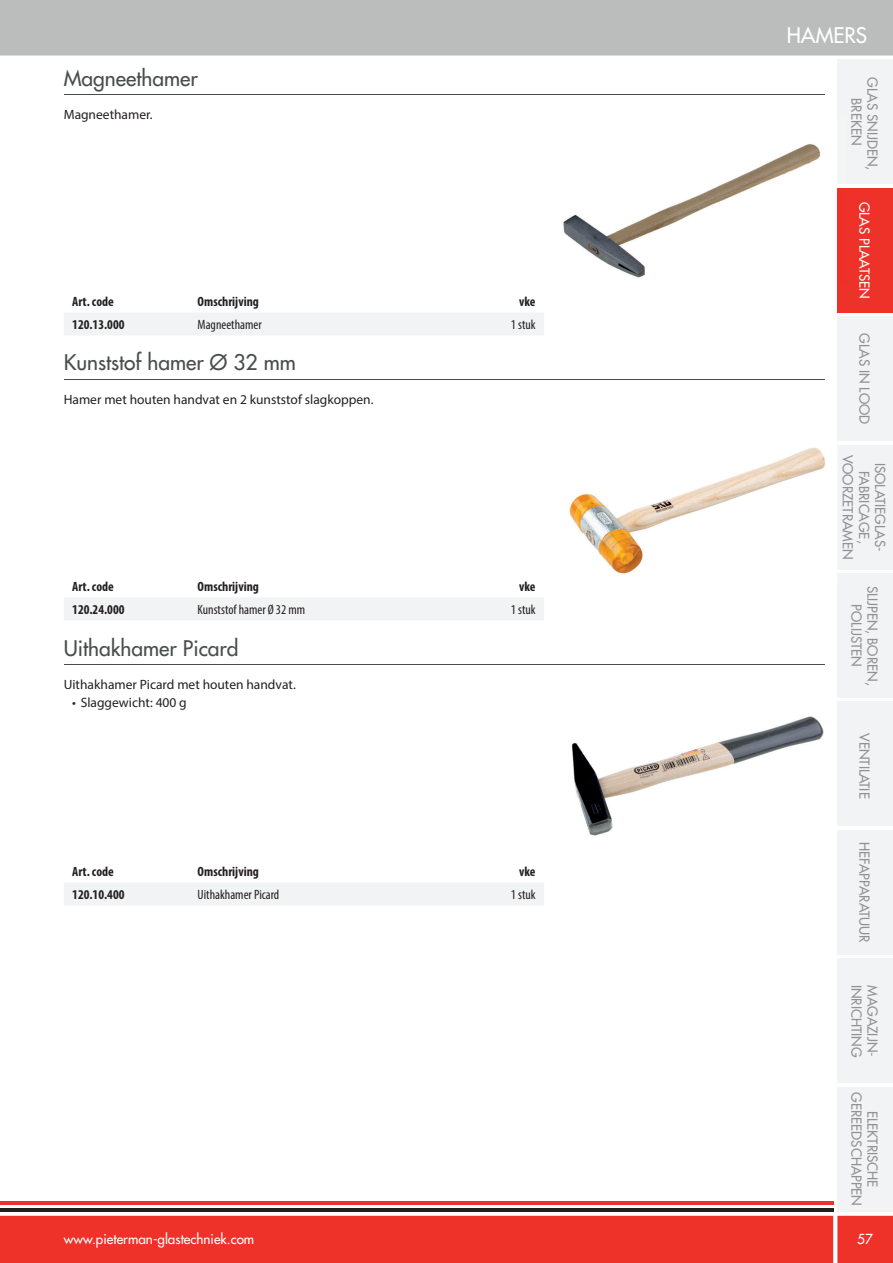
<style>
.page{position:relative;width:893px;height:1263px;background:#fff}
.page>*{position:absolute;margin:0;border:0;box-sizing:border-box;transform-origin:0 0}
.t1{font:500 21px "Futura Std";color:#4a4d4e}
.t2{font:500 21px "Futura Std";color:#fff}
.t3{font:500 13.5px/16.2px "Futura Std";color:#909293;text-align:center}
.t4{font:13.5px "Myriad Pro";color:#231f20}
.t5{font:700 condensed 13.5px "Myriad Pro";color:#231f20}
.t6{font:condensed 13.5px "Myriad Pro";color:#231f20}
.t7{font:500 13.5px "Futura Std";color:#fff}
</style>
<div class="page">
<div style="left:0;top:0;width:893px;height:56px;background:#bbbdbd"></div>
<div style="left:0;top:1216px;width:893px;height:47px;background:#ee3229"></div>
<hr style="left:0;top:1202px;width:833px;height:3px;background:#ee3229">
<hr style="left:0;top:1208px;width:833px;height:3px;background:#231f20">
<div style="left:837px;top:60px;width:56px;height:124px;background:#f2f3f4"></div>
<div style="left:837px;top:188px;width:56px;height:124px;background:#ee3229"></div>
<div style="left:837px;top:317px;width:56px;height:124px;background:#f2f3f4"></div>
<div style="left:837px;top:445px;width:56px;height:124px;background:#f2f3f4"></div>
<div style="left:837px;top:573px;width:56px;height:125px;background:#f2f3f4"></div>
<div style="left:837px;top:702px;width:56px;height:124px;background:#f2f3f4"></div>
<div style="left:837px;top:830px;width:56px;height:124px;background:#f2f3f4"></div>
<div style="left:837px;top:959px;width:56px;height:124px;background:#f2f3f4"></div>
<div style="left:837px;top:1087px;width:56px;height:124px;background:#f2f3f4"></div>
<hr style="left:64px;top:94px;width:761px;height:1px;background:#4a4d4e">
<hr style="left:64px;top:379px;width:761px;height:1px;background:#4a4d4e">
<hr style="left:64px;top:664px;width:761px;height:1px;background:#4a4d4e">
<div style="left:64px;top:313px;width:480px;height:22px;background:#f2f3f4"></div>
<div style="left:64px;top:598px;width:480px;height:22px;background:#f2f3f4"></div>
<div style="left:64px;top:883px;width:480px;height:22px;background:#f2f3f4"></div>
<img style="left:563px;top:144px;width:258px;height:134px">
<img style="left:569px;top:447px;width:270px;height:127px">
<img style="left:837px;top:447px;width:2px;height:122px">
<img style="left:571px;top:716px;width:253px;height:120px">
<h1 class="t1" style="left:64px;top:68px;width:136px">Magneethamer</h1>
<p class="t4" style="left:64px;top:110px;width:90px">Magneethamer.</p>
<p class="t5" style="left:72px;top:297px;width:43px">Art. code</p>
<p class="t5" style="left:198px;top:297px;width:63px">Omschrijving</p>
<p class="t5" style="left:519px;top:297px;width:18px">vke</p>
<p class="t5" style="left:72px;top:319px;width:54px">120.13.000</p>
<p class="t6" style="left:198px;top:319px;width:66px">Magneethamer</p>
<p class="t6" style="left:511px;top:319px;width:26px">1 stuk</p>
<h1 class="t1" style="left:64px;top:353px;width:234px">Kunststof hamer Ø 32 mm</h1>
<p class="t4" style="left:64px;top:394px;width:311px">Hamer met houten handvat en 2 kunststof slagkoppen.</p>
<p class="t5" style="left:72px;top:581px;width:43px">Art. code</p>
<p class="t5" style="left:198px;top:581px;width:63px">Omschrijving</p>
<p class="t5" style="left:519px;top:581px;width:18px">vke</p>
<p class="t5" style="left:72px;top:604px;width:54px">120.24.000</p>
<p class="t6" style="left:198px;top:604px;width:109px">Kunststof hamer Ø 32 mm</p>
<p class="t6" style="left:511px;top:604px;width:26px">1 stuk</p>
<h1 class="t1" style="left:64px;top:638px;width:176px">Uithakhamer Picard</h1>
<p class="t4" style="left:64px;top:680px;width:234px">Uithakhamer Picard met houten handvat.</p>
<p class="t4" style="left:72px;top:698px;width:116px">• Slaggewicht: 400 g</p>
<p class="t5" style="left:72px;top:867px;width:43px">Art. code</p>
<p class="t5" style="left:198px;top:867px;width:63px">Omschrijving</p>
<p class="t5" style="left:519px;top:867px;width:18px">vke</p>
<p class="t5" style="left:72px;top:889px;width:54px">120.10.400</p>
<p class="t6" style="left:198px;top:889px;width:83px">Uithakhamer Picard</p>
<p class="t6" style="left:511px;top:889px;width:26px">1 stuk</p>
<p class="t7" style="left:64px;top:1233px;width:192px">www.pieterman-glastechniek.com</p>
<h1 class="t2" style="left:787px;top:26px;width:82px">HAMERS</h1>
<p class="t3" style="left:880px;top:77px;width:94px;rotate:90deg">GLAS SNIJDEN,<br>BREKEN</p>
<p class="t7" style="left:871px;top:202px;width:99px;rotate:90deg">GLAS PLAATSEN</p>
<p class="t3" style="left:872px;top:333px;width:92px;rotate:90deg">GLAS IN LOOD</p>
<p class="t3" style="left:887px;top:455px;width:106px;rotate:90deg">ISOLATIEGLAS-<br>FABRICAGE,<br>VOORZETRAMEN</p>
<p class="t3" style="left:880px;top:586px;width:101px;rotate:90deg">SLIJPEN, BOREN,<br>POLIJSTEN</p>
<p class="t3" style="left:872px;top:733px;width:67px;rotate:90deg">VENTILATIE</p>
<p class="t3" style="left:872px;top:842px;width:102px;rotate:90deg">HEFAPPARATUUR</p>
<p class="t3" style="left:863px;top:985px;width:74px;rotate:90deg">INRICHTING</p>
<p class="t3" style="left:880px;top:985px;width:73px;rotate:90deg">MAGAZIJN-</p>
<p class="t3" style="left:880px;top:1092px;width:115px;rotate:90deg">ELEKTRISCHE<br>GEREEDSCHAPPEN</p>
<p class="t7" style="left:857px;top:1233px;width:17px">57</p>
</div>
